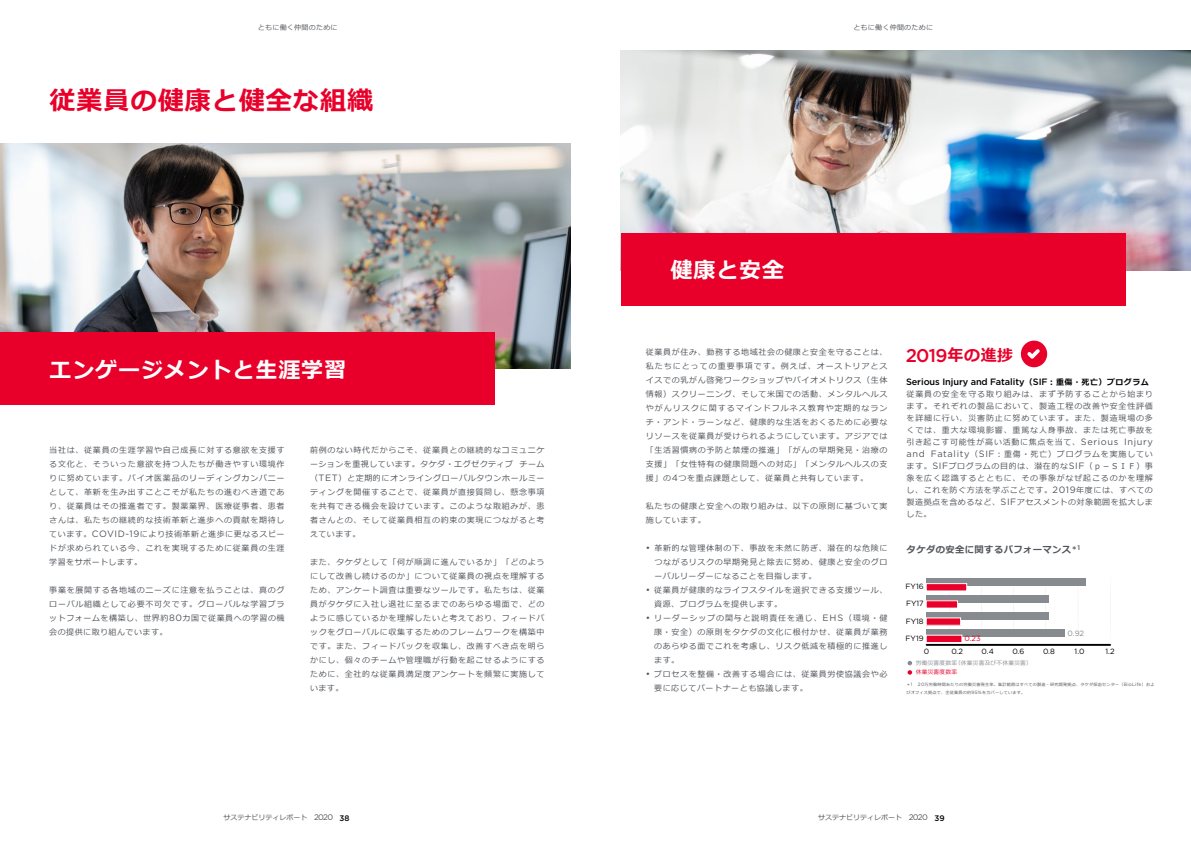
<style>
.page{position:relative;width:1191px;height:842px;background:#fff}
.page>*{position:absolute;margin:0;border:0;box-sizing:border-box;transform-origin:0 0}
.t1{font:700 26px "Meiryo";letter-spacing:.04em;color:#e8002a}
.t2{font:700 22px "Meiryo";letter-spacing:.04em;color:#fff}
.t3{font:500 18.4px "Gotham";color:#e8002a}
.t4{font:700 9.3px "Meiryo";letter-spacing:.04em;color:#52555b}
.t5{font:500 9.2px "Gotham";letter-spacing:-.015em;color:#000}
.t6{font:8px/14px "Meiryo";letter-spacing:.08em;color:#52555b;text-align:justify}
.t7{font:7.6px "Gotham";color:#000}
.t8{font:7.6px "Gotham";color:#878a8e}
.t9{font:7.6px "Gotham";color:#e8002a}
.t10{font:7px "Meiryo";color:#52555b}
.t11{font:7px "Meiryo";letter-spacing:.04em;color:#52555b}
.t12{font:5.7px "Meiryo";letter-spacing:.04em;color:#878a8e}
.t13{font:5.7px "Meiryo";letter-spacing:.04em;color:#e8002a}
.t14{font:4.1px/8px "Meiryo";letter-spacing:.06em;color:#52555b}
.s1{font-family:"Gotham";font-size:9.2px}
.s2{font-family:"Meiryo";font-weight:700;font-size:16px}
.s3{font-family:"Meiryo";font-weight:700;font-size:8px}
.s4{font-family:"Gotham";font-size:4.7px}
.s5{font-family:"Gotham";font-size:8.1px}
.s6{font-family:"Gotham";font-weight:500;font-size:8px;color:#000}
</style>
<div class="page">
<img style="left:0;top:144px;width:570px;height:224px">
<img style="left:621px;top:50px;width:570px;height:221px">
<div style="left:621px;top:234px;width:505px;height:72px;background:#e8002a"></div>
<svg style="left:1021px;top:341px;width:26px;height:26px"></svg>
<hr style="left:926px;top:644px;width:184px;height:2px;background:#000">
<svg style="left:981px;top:603px;width:1px;height:43px"></svg>
<svg style="left:1013px;top:603px;width:1px;height:43px"></svg>
<svg style="left:1110px;top:603px;width:1px;height:43px"></svg>
<div style="left:926px;top:630px;width:139px;height:7px;background:#878a8e"></div>
<div style="left:926px;top:635px;width:36px;height:7px;background:#e8002a"></div>
<div style="left:926px;top:635px;width:36px;height:8px;border:1px solid #fff"></div>
<div style="left:926px;top:613px;width:123px;height:7px;background:#878a8e"></div>
<div style="left:926px;top:618px;width:34px;height:7px;background:#e8002a"></div>
<div style="left:926px;top:617px;width:35px;height:9px;border:1px solid #fff"></div>
<div style="left:926px;top:595px;width:123px;height:8px;background:#878a8e"></div>
<div style="left:926px;top:601px;width:31px;height:7px;background:#e8002a"></div>
<div style="left:926px;top:578px;width:159px;height:8px;background:#878a8e"></div>
<div style="left:926px;top:584px;width:40px;height:7px;background:#e8002a"></div>
<div style="left:926px;top:583px;width:41px;height:8px;border:1px solid #fff"></div>
<svg style="left:907px;top:661px;width:5px;height:14px"></svg>
<div style="left:0;top:332px;width:495px;height:72px;background:#e8002a"></div>
<p class="t11" style="left:258px;top:22px;width:81px">ともに働く仲間のために</p>
<p class="t11" style="left:853px;top:22px;width:81px">ともに働く仲間のために</p>
<h1 class="t1" style="left:50px;top:82px;width:325px">従業員の健康と健全な組織</h1>
<h2 class="t2" style="left:50px;top:354px;width:298px">エンゲージメントと生涯学習</h2>
<p class="t6" style="left:49px;top:444px;width:237px">当社は、従業員の生涯学習や自己成長に対する意欲を支援する文化と、そういった意欲を持つ人たちが働きやすい環境作りに努めています。バイオ医薬品のリーディングカンパニーとして、革新を生み出すことこそが私たちの進むべき道であり、従業員はその推進者です。製薬業界、医療従事者、患者さんは、私たちの継続的な技術革新と進歩への貢献を期待しています。<span class="s1">COVID-19</span>により技術革新と進歩に更なるスピードが求められている今、これを実現するために従業員の生涯学習をサポートします。</p>
<p class="t6" style="left:49px;top:584px;width:237px">事業を展開する各地域のニーズに注意を払うことは、真のグローバル組織として必要不可欠です。グローバルな学習プラットフォームを構築し、世界約<span class="s1">80</span>カ国で従業員への学習の機会の提供に取り組んでいます。</p>
<p class="t6" style="left:310px;top:444px;width:236px">前例のない時代だからこそ、従業員との継続的なコミュニケーションを重視しています。タケダ・エグゼクティブ チーム（<span class="s1">TET</span>）と定期的にオンライングローバルタウンホールミーティングを開催することで、従業員が直接質問し、懸念事項を共有できる機会を設けています。このような取組みが、患者さんとの、そして従業員相互の約束の実現につながると考えています。</p>
<p class="t6" style="left:310px;top:556px;width:236px">また、タケダとして「何が順調に進んでいるか」「どのようにして改善し続けるのか」について従業員の視点を理解するため、アンケート調査は重要なツールです。私たちは、従業員がタケダに入社し退社に至るまでのあらゆる場面で、どのように感じているかを理解したいと考えており、フィードバックをグローバルに収集するためのフレームワークを構築中です。また、フィードバックを収集し、改善すべき点を明らかにし、個々のチームや管理職が行動を起こせるようにするために、全社的な従業員満足度アンケートを頻繁に実施しています。</p>
<h2 class="t2" style="left:670px;top:255px;width:115px">健康と安全</h2>
<p class="t6" style="left:646px;top:345px;width:243px">従業員が住み、勤務する地域社会の健康と安全を守ることは、私たちにとっての重要事項です。例えば、オーストリアとスイスでの乳がん啓発ワークショップやバイオメトリクス（生体情報）スクリーニング、そして米国での活動、メンタルヘルスやがんリスクに関するマインドフルネス教育や定期的なランチ・アンド・ラーンなど、健康的な生活をおくるために必要なリソースを従業員が受けられるようにしています。アジアでは「生活習慣病の予防と禁煙の推進」「がんの早期発見・治療の支援」「女性特有の健康問題への対応」「メンタルヘルスの支援」の<span class="s1">4</span>つを重点課題として、従業員と共有しています。</p>
<p class="t6" style="left:646px;top:499px;width:243px">私たちの健康と安全への取り組みは、以下の原則に基づいて実施しています。</p>
<p class="t6" style="left:654px;top:541px;width:235px;text-indent:-8px"><span class="s1">•</span> 革新的な管理体制の下、事故を未然に防ぎ、潜在的な危険につながるリスクの早期発見と除去に努め、健康と安全のグローバルリーダーになることを目指します。</p>
<p class="t6" style="left:654px;top:583px;width:235px;text-indent:-8px"><span class="s1">•</span> 従業員が健康的なライフスタイルを選択できる支援ツール、資源、プログラムを提供します。</p>
<p class="t6" style="left:654px;top:611px;width:235px;text-indent:-8px"><span class="s1">•</span> リーダーシップの関与と説明責任を通じ、<span class="s1">EHS</span>（環境・健康・安全）の原則をタケダの文化に根付かせ、従業員が業務のあらゆる面でこれを考慮し、リスク低減を積極的に推進します。</p>
<p class="t6" style="left:654px;top:667px;width:235px;text-indent:-8px"><span class="s1">•</span> プロセスを整備・改善する場合には、従業員労使協議会や必要に応じてパートナーとも協議します。</p>
<h3 class="t3" style="left:906px;top:343px;width:109px">2019<span class="s2">年の進捗</span></h3>
<p class="t5" style="left:906px;top:376px;width:244px">Serious Injury and Fatality<span class="s3">（</span>SIF<span class="s3">︓重傷・死亡）プログラム</span></p>
<p class="t6" style="left:906px;top:389px;width:248px;line-height:12px">従業員の安全を守る取り組みは、まず予防することから始まります。それぞれの製品において、製造工程の改善や安全性評価を詳細に行い、災害防止に努めています。また、製造現場の多くでは、重大な環境影響、重篤な人身事故、または死亡事故を引き起こす可能性が高い活動に焦点を当て、<span class="s1">Serious Injury and Fatality</span>（<span class="s1">SIF</span>︓重傷・死亡）プログラムを実施しています。<span class="s1">SIF</span>プログラムの目的は、潜在的な<span class="s1">SIF</span>（ｐ－ＳＩＦ）事象を広く認識するとともに、その事象がなぜ起こるのかを理解し、これを防ぐ方法を学ぶことです。<span class="s1">2019</span>年度には、すべての製造拠点を含めるなど、<span class="s1">SIF</span>アセスメントの対象範囲を拡大しました。</p>
<p class="t4" style="left:906px;top:543px;width:175px">タケダの安全に関するパフォーマンス<sup>＊</sup><sup>1</sup></p>
<p class="t7" style="left:905px;top:582px;width:20px">FY16</p>
<p class="t7" style="left:906px;top:599px;width:19px">FY17</p>
<p class="t7" style="left:905px;top:616px;width:19px">FY18</p>
<p class="t7" style="left:905px;top:633px;width:20px">FY19</p>
<p class="t9" style="left:964px;top:633px;width:18px">0.23</p>
<p class="t8" style="left:1067px;top:629px;width:18px">0.92</p>
<p class="t7" style="left:924px;top:647px;width:7px">0</p>
<p class="t7" style="left:951px;top:647px;width:13px">0.2</p>
<p class="t7" style="left:981px;top:647px;width:14px">0.4</p>
<p class="t7" style="left:1012px;top:647px;width:14px">0.6</p>
<p class="t7" style="left:1043px;top:647px;width:13px">0.8</p>
<p class="t7" style="left:1074px;top:647px;width:11px">1.0</p>
<p class="t7" style="left:1105px;top:647px;width:11px">1.2</p>
<p class="t12" style="left:915px;top:659px;width:118px">労働災害度数率（休業災害及び不休業災害）</p>
<p class="t13" style="left:915px;top:668px;width:43px">休業災害度数率</p>
<p class="t14" style="left:906px;top:681px;width:249px">＊<span class="s4">1 20</span>万労働時間あたりの労働災害発生率。集計範囲はすべての製造・研究開発拠点、タケダ採血センター（<span class="s4">BioLife</span>）およびオフィス拠点で、全従業員の約<span class="s4">95%</span>をカバーしています。</p>
<p class="t10" style="left:223px;top:812px;width:128px">サステナビリティレポート　<span class="s5">2020</span> <span class="s6">38</span></p>
<p class="t10" style="left:818px;top:812px;width:128px">サステナビリティレポート　<span class="s5">2020</span> <span class="s6">39</span></p>
</div>
